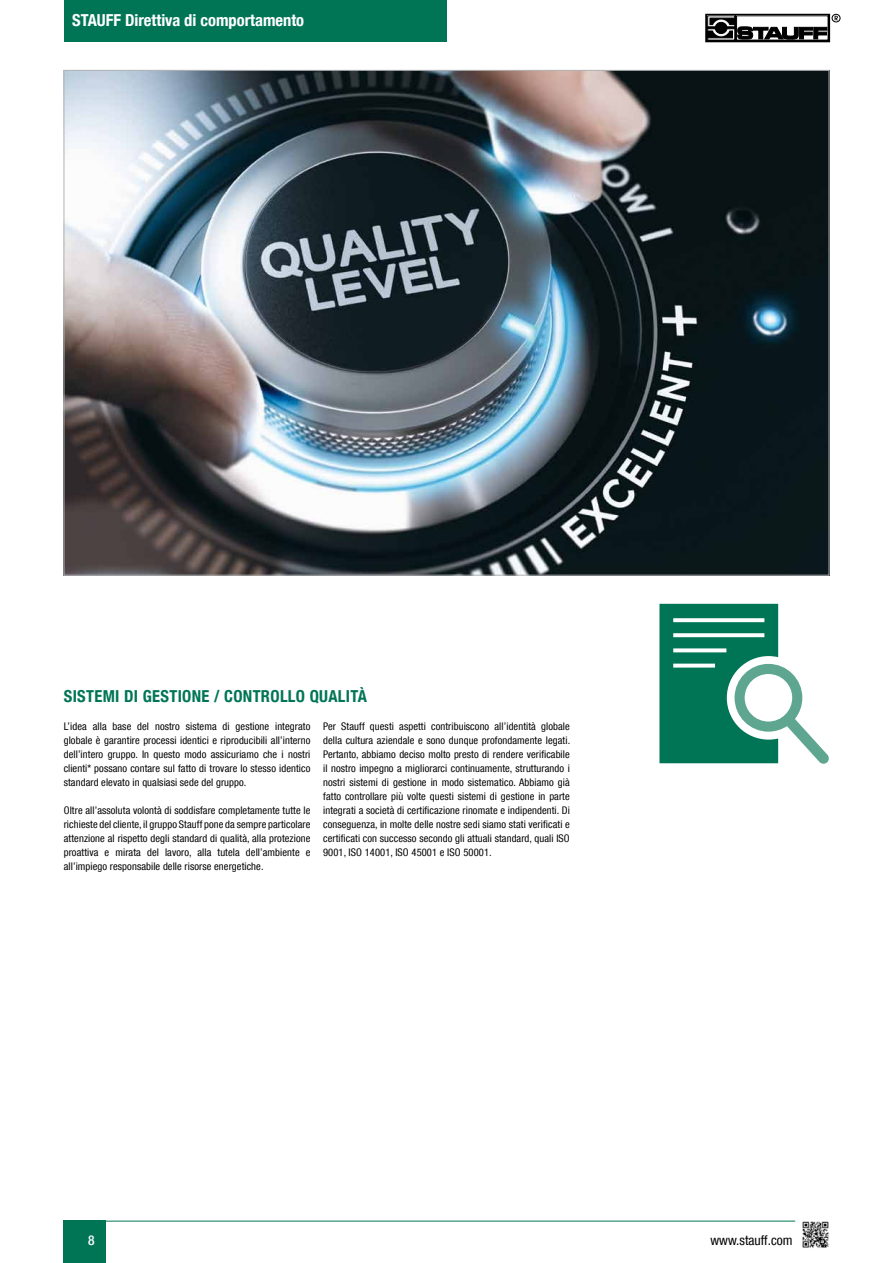
<style>
.page{position:relative;width:893px;height:1263px;background:#fff}
.page>*{position:absolute;margin:0;border:0;box-sizing:border-box;transform-origin:0 0}
.t1{font:700 condensed 16.5px "Helvetica Neue LT Com";letter-spacing:.02em;color:#007556}
.t2{font:700 condensed 16.5px "Helvetica Neue LT Com";color:#fff}
.t3{font:condensed 13.5px "Helvetica Neue LT Com";color:#000}
.t4{font:500 condensed 13.5px "Helvetica Neue LT Com";color:#fff}
.t5{font:condensed 10.5px/14.1px "Helvetica Neue LT Com";letter-spacing:.01em;color:#000;text-align:justify}
</style>
<div class="page">
<div style="left:64px;top:0;width:382px;height:42px;background:#007556"></div>
<div style="left:706px;top:14px;width:124px;height:28px;border:1px solid #000"></div>
<svg style="left:710px;top:25px;width:23px;height:13px"></svg>
<div style="left:832px;top:14px;width:9px;height:8px;border:1px solid #000;border-radius:50%"></div>
<svg style="left:835px;top:16px;width:3px;height:4px"></svg>
<svg style="left:710px;top:18px;width:25px;height:7px"></svg>
<svg style="left:708px;top:31px;width:24px;height:7px"></svg>
<svg style="left:713px;top:20px;width:16px;height:16px"></svg>
<div style="left:713px;top:20px;width:16px;height:16px;border:1px solid #fff;border-radius:50%"></div>
<div style="left:715px;top:22px;width:12px;height:12px;background:#000;border-radius:50%"></div>
<div style="left:715px;top:22px;width:12px;height:12px;border:1px solid #000;border-radius:50%"></div>
<div style="left:708px;top:27px;width:28px;height:2px;background:#000;border:1px solid #000"></div>
<svg style="left:738px;top:27px;width:89px;height:13px"></svg>
<div style="left:64px;top:1221px;width:42px;height:42px;background:#007556"></div>
<hr style="left:64px;top:1221px;width:765px;height:1px;background:#007556">
<svg style="left:792px;top:1220px;width:37px;height:28px"></svg>
<img style="left:66px;top:72px;width:761px;height:501px">
<svg style="left:659px;top:604px;width:170px;height:160px"></svg>
<h1 class="t2" style="left:72px;top:10px;width:234px">STAUFF Direttiva di comportamento</h1>
<h1 class="t1" style="left:64px;top:686px;width:305px">SISTEMI DI GESTIONE / CONTROLLO QUALITÀ</h1>
<p class="t5" style="left:64px;top:719px;width:248px">L’idea alla base del nostro sistema di gestione integrato globale è garantire processi identici e riproducibili all’interno dell’intero gruppo. In questo modo assicuriamo che i nostri clienti* possano contare sul fatto di trovare lo stesso identico standard elevato in qualsiasi sede del gruppo.</p>
<p class="t5" style="left:64px;top:803px;width:248px">Oltre all’assoluta volontà di soddisfare completamente tutte le richieste del cliente, il gruppo Stauff pone da sempre particolare attenzione al rispetto degli standard di qualità, alla protezione proattiva e mirata del lavoro, alla tutela dell’ambiente e all’impiego responsabile delle risorse energetiche.</p>
<p class="t5" style="left:323px;top:719px;width:249px">Per Stauff questi aspetti contribuiscono all’identità globale della cultura aziendale e sono dunque profondamente legati.<br>Pertanto, abbiamo deciso molto presto di rendere verificabile il nostro impegno a migliorarci continuamente, strutturando i nostri sistemi di gestione in modo sistematico. Abbiamo già fatto controllare più volte questi sistemi di gestione in parte integrati a società di certificazione rinomate e indipendenti. Di conseguenza, in molte delle nostre sedi siamo stati verificati e certificati con successo secondo gli attuali standard, quali ISO 9001, ISO 14001, ISO 45001 e ISO 50001.</p>
<p class="t4" style="left:88px;top:1232px;width:8px">8</p>
<p class="t3" style="left:710px;top:1232px;width:83px">www.stauff.com</p>
</div>
